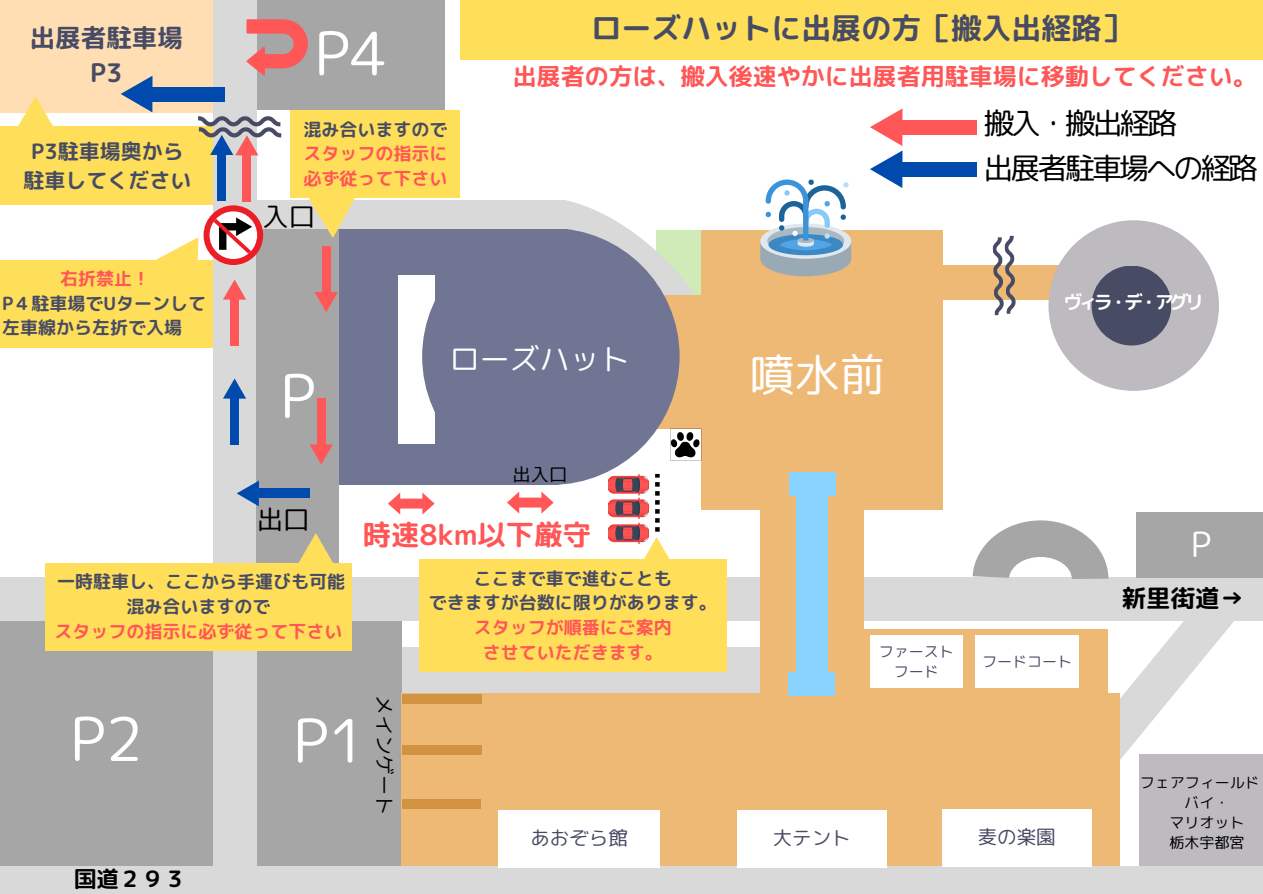
<style>
.page{position:relative;width:1263px;height:894px;background:#fff}
.page>*{position:absolute;margin:0;border:0;box-sizing:border-box;transform-origin:0 0}
.t1{font:60px "rounded mplus 1 p regular";color:#fff}
.t2{font:45px "rounded mplus 1 p regular";color:#fff}
.t3{font:34.5px "rounded mplus 1 p regular";color:#fff}
.t4{font:30px "rounded mplus 1 p bold";color:#474c64}
.t5{font:30px "rounded mplus 1 p regular";letter-spacing:-.095em;color:#000}
.t6{font:30px "rounded mplus 1 p regular";color:#fff}
.t7{font:28.35px "rounded mplus 1 p bold";color:#ff5757}
.t8{font:26.55px "rounded mplus 1 p regular";color:#000}
.t9{font:26.4px "rounded mplus 1 p regular";color:#000}
.t10{font:25.5px/34.8px "rounded mplus 1 p bold";color:#474c64;text-align:center}
.t11{font:24.45px "rounded mplus 1 p bold";color:#000}
.t12{font:24px "rounded mplus 1 p bold";color:#ff5757}
.t13{font:22.5px "rounded mplus 1 p bold";color:#000}
.t14{font:21px "rounded mplus 1 p bold";color:#474c64}
.t15{font:19.95px "rounded mplus 1 p regular";color:#000}
.t16{font:19.5px "rounded mplus 1 p regular";color:#474c64}
.t17{font:19.05px "rounded mplus 1 p bold";letter-spacing:-.2em;color:#fff}
.t18{font:18.3px "rounded mplus 1 p regular";color:#000}
.t19{font:18px/24.8px "rounded mplus 1 p bold";color:#474c64}
.t20{font:18px "rounded mplus 1 p bold";color:#ff5757}
.t21{font:15px "rounded mplus 1 p regular";color:#000}
.t22{font:15px/20.2px "rounded mplus 1 p regular";color:#474c64;text-align:center}
</style>
<div class="page">
<div style="left:257px;top:0;width:188px;height:109px;background:#a6a6a6"></div>
<div style="left:0;top:613px;width:213px;height:252px;background:#a6a6a6"></div>
<div style="left:402px;top:647px;width:358px;height:46px;background:#d9d9d9"></div>
<div style="left:257px;top:617px;width:145px;height:248px;background:#a6a6a6"></div>
<div style="left:0;top:0;width:213px;height:112px;background:#ffdeb4"></div>
<div style="left:0;top:126px;width:215px;height:79px;background:#ffde59"></div>
<div style="left:886px;top:265px;width:178px;height:34px;background:#eeb975"></div>
<svg style="left:566px;top:200px;width:135px;height:95px"></svg>
<div style="left:636px;top:295px;width:68px;height:134px;background:#eeb975"></div>
<div style="left:352px;top:444px;width:207px;height:40px;background:#6f7593"></div>
<div style="left:422px;top:228px;width:258px;height:257px;background:#6f7593;border-radius:50%"></div>
<div style="left:701px;top:230px;width:242px;height:279px;background:#eeb975"></div>
<div style="left:252px;top:200px;width:314px;height:32px;background:#d9d9d9"></div>
<div style="left:435px;top:246px;width:51px;height:238px;background:#6f7593"></div>
<div style="left:339px;top:229px;width:228px;height:46px;background:#6f7593"></div>
<div style="left:0;top:576px;width:1263px;height:44px;background:#d9d9d9"></div>
<div style="left:213px;top:0;width:44px;height:893px;background:#d9d9d9"></div>
<div style="left:1048px;top:220px;width:171px;height:171px;background:#bebbc0;border-radius:50%"></div>
<div style="left:1091px;top:265px;width:80px;height:80px;background:#474c64;border-radius:50%"></div>
<div style="left:0;top:865px;width:1263px;height:28px;background:#d9d9d9"></div>
<svg style="left:1048px;top:620px;width:196px;height:190px"></svg>
<div style="left:402px;top:693px;width:718px;height:172px;background:#eeb975"></div>
<div style="left:402px;top:799px;width:78px;height:9px;background:#d19241"></div>
<div style="left:499px;top:810px;width:161px;height:57px;background:#fff"></div>
<div style="left:737px;top:810px;width:149px;height:57px;background:#fff"></div>
<div style="left:942px;top:808px;width:149px;height:57px;background:#fff"></div>
<div style="left:760px;top:502px;width:104px;height:195px;background:#eeb975"></div>
<div style="left:796px;top:493px;width:32px;height:181px;background:#89d4ff"></div>
<div style="left:788px;top:672px;width:47px;height:23px;background:#89d4ff"></div>
<div style="left:789px;top:471px;width:46px;height:24px;background:#89d4ff"></div>
<svg style="left:760px;top:179px;width:91px;height:97px"></svg>
<svg style="left:992px;top:236px;width:24px;height:79px"></svg>
<div style="left:861px;top:629px;width:247px;height:73px;background:#eeb975"></div>
<div style="left:870px;top:635px;width:92px;height:53px;background:#fff"></div>
<div style="left:975px;top:635px;width:104px;height:53px;background:#fff"></div>
<div style="left:460px;top:0;width:803px;height:59px;background:#ffde59"></div>
<div style="left:1140px;top:754px;width:123px;height:111px;background:#bebbc0"></div>
<div style="left:152px;top:87px;width:73px;height:14px;background:#004aad"></div>
<svg style="left:121px;top:76px;width:32px;height:36px"></svg>
<div style="left:902px;top:120px;width:74px;height:14px;background:#ff5757"></div>
<div style="left:902px;top:162px;width:74px;height:14px;background:#004aad"></div>
<svg style="left:870px;top:109px;width:32px;height:79px"></svg>
<div style="left:339px;top:230px;width:58px;height:254px;background:#6f7593"></div>
<div style="left:257px;top:229px;width:82px;height:335px;background:#a6a6a6"></div>
<svg style="left:670px;top:428px;width:31px;height:32px"></svg>
<svg style="left:246px;top:19px;width:62px;height:57px"></svg>
<div style="left:230px;top:299px;width:9px;height:46px;background:#ff5757"></div>
<div style="left:259px;top:488px;width:51px;height:10px;background:#004aad"></div>
<svg style="left:237px;top:480px;width:22px;height:26px"></svg>
<div style="left:419px;top:559px;width:307px;height:112px;background:#ffde59"></div>
<div style="left:291px;top:111px;width:169px;height:87px;background:#ffde59"></div>
<svg style="left:308px;top:198px;width:47px;height:40px"></svg>
<div style="left:0;top:260px;width:213px;height:87px;background:#ffde59"></div>
<svg style="left:155px;top:205px;width:108px;height:94px"></svg>
<svg style="left:10px;top:97px;width:51px;height:29px"></svg>
<div style="left:45px;top:563px;width:307px;height:87px;background:#ffde59"></div>
<svg style="left:298px;top:533px;width:35px;height:30px"></svg>
<div style="left:242px;top:155px;width:9px;height:46px;background:#ff5757"></div>
<div style="left:230px;top:398px;width:9px;height:46px;background:#004aad"></div>
<svg style="left:223px;top:378px;width:23px;height:20px"></svg>
<div style="left:317px;top:398px;width:9px;height:46px;background:#ff5757"></div>
<svg style="left:310px;top:444px;width:23px;height:20px"></svg>
<div style="left:322px;top:246px;width:9px;height:46px;background:#ff5757"></div>
<svg style="left:315px;top:292px;width:23px;height:20px"></svg>
<svg style="left:388px;top:492px;width:47px;height:22px"></svg>
<svg style="left:507px;top:491px;width:47px;height:22px"></svg>
<div style="left:217px;top:155px;width:9px;height:46px;background:#004aad"></div>
<svg style="left:198px;top:116px;width:83px;height:39px"></svg>
<svg style="left:608px;top:474px;width:62px;height:85px"></svg>
<div style="left:1136px;top:512px;width:127px;height:65px;background:#a6a6a6"></div>
<svg style="left:973px;top:520px;width:135px;height:58px"></svg>
<div style="left:402px;top:745px;width:79px;height:9px;background:#d19241"></div>
<div style="left:402px;top:693px;width:80px;height:10px;background:#d19241"></div>
<h1 class="t10" style="left:30px;top:20px;width:154px">出展者駐車場<br>P3</h1>
<h3 class="t14" style="left:31px;top:136px;width:154px">P3駐車場奥から</h3>
<p class="t14" style="left:24px;top:166px;width:169px">駐車してください</p>
<p class="t20" style="left:60px;top:265px;width:92px">右折禁止！</p>
<p class="t19" style="left:2px;top:290px;width:205px">P４駐車場でUターンして左車線から左折で入場</p>
<h5 class="t1" style="left:314px;top:11px;width:75px">P4</h5>
<p class="t19" style="left:303px;top:116px;width:146px">混み合いますので</p>
<p class="t20" style="left:303px;top:141px;width:146px">スタッフの指示に</p>
<h4 class="t20" style="left:303px;top:166px;width:146px">必ず従って下さい</h4>
<p class="t9" style="left:263px;top:198px;width:54px">入口</p>
<p class="t4" style="left:592px;top:7px;width:541px">ローズハットに出展の方［搬入出経路］</p>
<h2 class="t12" style="left:513px;top:59px;width:745px">出展者の方は、搬入後速やかに出展者用駐車場に移動してください。</h2>
<p class="t5" style="left:984px;top:101px;width:194px">搬入・搬出経路</p>
<p class="t5" style="left:984px;top:147px;width:276px">出展者駐車場への経路</p>
<p class="t17" style="left:1063px;top:288px;width:142px">ヴィラ・デ・アグリ</p>
<p class="t1" style="left:280px;top:353px;width:37px">P</p>
<p class="t8" style="left:257px;top:500px;width:54px">出口</p>
<p class="t6" style="left:450px;top:338px;width:181px">ローズハット</p>
<p class="t18" style="left:513px;top:461px;width:56px">出入口</p>
<p class="t7" style="left:363px;top:514px;width:230px">時速8km以下厳守</p>
<p class="t2" style="left:750px;top:343px;width:136px">噴水前</p>
<p class="t3" style="left:1191px;top:520px;width:22px">P</p>
<p class="t19" style="left:57px;top:568px;width:290px">一時駐車し、ここから手運びも可能</p>
<p class="t19" style="left:127px;top:593px;width:146px">混み合いますので</p>
<p class="t20" style="left:55px;top:618px;width:290px">スタッフの指示に必ず従って下さい</p>
<p class="t1" style="left:70px;top:696px;width:75px">P2</p>
<p class="t1" style="left:293px;top:698px;width:75px">P1</p>
<p class="t13" style="left:74px;top:863px;width:114px">国道２９３</p>
<h4 class="t15" style="left:399px;top:694px;width:121px;rotate:90deg">メインゲート</h4>
<p class="t19" style="left:474px;top:565px;width:200px">ここまで車で進むことも</p>
<p class="t19" style="left:429px;top:590px;width:290px">できますが台数に限りがあります。</p>
<p class="t20" style="left:474px;top:614px;width:200px">スタッフが順番にご案内</p>
<p class="t20" style="left:483px;top:639px;width:182px">させていただきます。</p>
<h4 class="t22" style="left:879px;top:640px;width:76px">ファーストフード</h4>
<p class="t22" style="left:982px;top:650px;width:91px">フードコート</p>
<h6 class="t16" style="left:530px;top:823px;width:99px">あおぞら館</h6>
<p class="t16" style="left:773px;top:823px;width:79px">大テント</p>
<p class="t16" style="left:978px;top:822px;width:79px">麦の楽園</p>
<p class="t11" style="left:1122px;top:581px;width:124px">新里街道→</p>
<p class="t21" style="left:1140px;top:771px;width:121px">フェアフィールド</p>
<p class="t21" style="left:1185px;top:791px;width:46px">バイ・</p>
<p class="t21" style="left:1170px;top:811px;width:76px">マリオット</p>
<p class="t21" style="left:1170px;top:832px;width:76px">栃木宇都宮</p>
</div>
